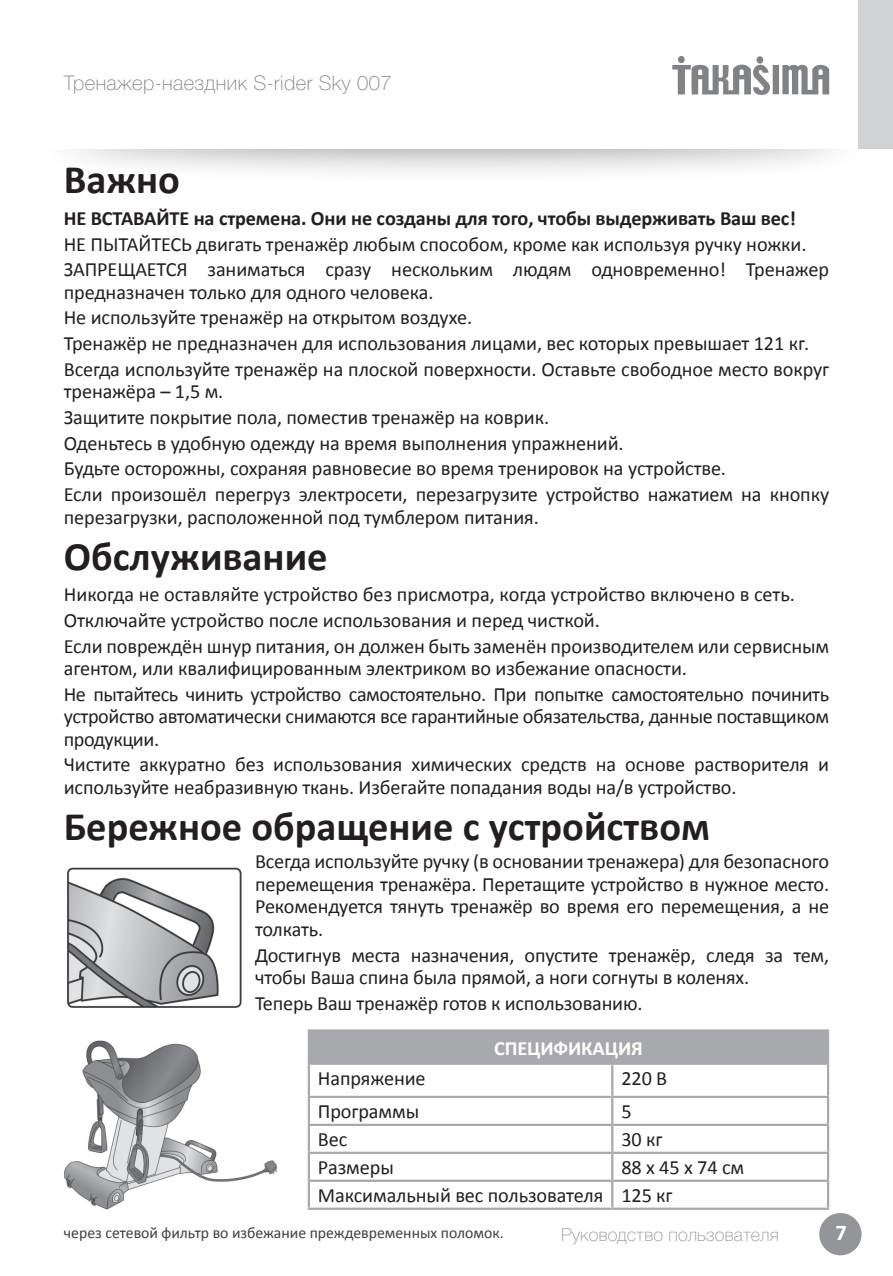
<style>
.page{position:relative;width:893px;height:1276px;background:#fff}
.page>*{position:absolute;margin:0;border:0;box-sizing:border-box;transform-origin:0 0}
.t1{font:700 40.5px "Calibri";color:#231f20}
.t2{font:700 22.5px "Calibri";color:#fff}
.t3{font:20.25px/22.5px "Calibri";letter-spacing:-.005em;color:#231f20}
.t4{font:700 20.25px "Calibri";letter-spacing:-.005em;color:#231f20}
.t5{font:100 20.25px "Helvetica Neue Cyr";letter-spacing:.02em;color:#808285}
.t6{font:700 20.25px "Calibri";letter-spacing:-.005em;color:#fff}
.t7{font:20.25px "Calibri";letter-spacing:.215em;color:#231f20}
.t8{font:100 18px "Helvetica Neue Cyr";letter-spacing:.01em;color:#939598}
.t9{font:15.75px "Calibri";color:#3e3e3f}
</style>
<div class="page">
<div style="left:34px;top:66px;width:839px;height:119px;background:#231f20;opacity:.75"></div>
<div style="left:0;top:0;width:893px;height:148px;background:#fff"></div>
<div style="left:858px;top:0;width:35px;height:148px;background:#d1d2d4"></div>
<div style="left:773px;top:65px;width:6px;height:29px;background:#808285"></div>
<div style="left:756px;top:56px;width:7px;height:8px;background:#808285;border-radius:50%"></div>
<div style="left:678px;top:56px;width:7px;height:7px;background:#808285;border-radius:50%"></div>
<svg style="left:782px;top:65px;width:47px;height:29px"></svg>
<svg style="left:672px;top:64px;width:99px;height:31px"></svg>
<div style="left:819px;top:1213px;width:42px;height:42px;background:#939598;border-radius:50%"></div>
<div style="left:309px;top:1030px;width:519px;height:33px;background:#a8a9ad"></div>
<hr style="left:308px;top:1029px;width:304px;height:2px;background:#a8a9ad">
<hr style="left:308px;top:1031px;width:2px;height:31px;background:#a8a9ad">
<hr style="left:612px;top:1029px;width:217px;height:2px;background:#a8a9ad">
<hr style="left:827px;top:1031px;width:2px;height:31px;background:#a8a9ad">
<hr style="left:308px;top:1062px;width:304px;height:3px;background:#a8a9ad">
<hr style="left:308px;top:1065px;width:2px;height:30px;background:#a8a9ad">
<hr style="left:612px;top:1062px;width:217px;height:3px;background:#a8a9ad">
<hr style="left:611px;top:1065px;width:2px;height:30px;background:#a8a9ad">
<hr style="left:827px;top:1065px;width:2px;height:30px;background:#a8a9ad">
<hr style="left:308px;top:1095px;width:304px;height:3px;background:#a8a9ad">
<hr style="left:308px;top:1098px;width:2px;height:25px;background:#a8a9ad">
<hr style="left:612px;top:1095px;width:217px;height:3px;background:#a8a9ad">
<hr style="left:611px;top:1098px;width:2px;height:25px;background:#a8a9ad">
<hr style="left:827px;top:1098px;width:2px;height:25px;background:#a8a9ad">
<hr style="left:308px;top:1123px;width:304px;height:3px;background:#a8a9ad">
<hr style="left:308px;top:1126px;width:2px;height:25px;background:#a8a9ad">
<hr style="left:612px;top:1123px;width:217px;height:3px;background:#a8a9ad">
<hr style="left:611px;top:1126px;width:2px;height:25px;background:#a8a9ad">
<hr style="left:827px;top:1126px;width:2px;height:25px;background:#a8a9ad">
<hr style="left:308px;top:1151px;width:304px;height:3px;background:#a8a9ad">
<hr style="left:308px;top:1154px;width:2px;height:25px;background:#a8a9ad">
<hr style="left:612px;top:1151px;width:217px;height:3px;background:#a8a9ad">
<hr style="left:611px;top:1154px;width:2px;height:25px;background:#a8a9ad">
<hr style="left:827px;top:1154px;width:2px;height:25px;background:#a8a9ad">
<hr style="left:308px;top:1179px;width:304px;height:3px;background:#a8a9ad">
<hr style="left:308px;top:1182px;width:2px;height:25px;background:#a8a9ad">
<hr style="left:612px;top:1179px;width:217px;height:3px;background:#a8a9ad">
<hr style="left:611px;top:1182px;width:2px;height:25px;background:#a8a9ad">
<hr style="left:827px;top:1182px;width:2px;height:25px;background:#a8a9ad">
<hr style="left:308px;top:1207px;width:304px;height:2px;background:#a8a9ad">
<hr style="left:612px;top:1207px;width:217px;height:2px;background:#a8a9ad">
<img style="left:67px;top:867px;width:175px;height:141px">
<img style="left:63px;top:1040px;width:215px;height:170px">
<p class="t5" style="left:64px;top:71px;width:329px">Тренажер-наездник S-rider Sky 007</p>
<p class="t1" style="left:64px;top:154px;width:118px">Важно</p>
<p class="t4" style="left:64px;top:205px;width:734px">НЕ ВСТАВАЙТЕ на стремена. Они не созданы для того, чтобы выдерживать Ваш вес!</p>
<p class="t3" style="left:64px;top:233px;width:744px">НЕ ПЫТАЙТЕСЬ двигать тренажёр любым способом, кроме как используя ручку ножки.</p>
<p class="t3" style="left:64px;top:258px;width:767px">ЗАПРЕЩАЕТСЯ заниматься сразу нескольким людям одновременно! Тренажер предназначен только для одного человека.</p>
<p class="t3" style="left:64px;top:306px;width:410px">Не используйте тренажёр на открытом воздухе.</p>
<p class="t3" style="left:64px;top:332px;width:747px">Тренажёр не предназначен для использования лицами, вес которых превышает 121 кг.</p>
<p class="t3" style="left:64px;top:358px;width:767px">Всегда используйте тренажёр на плоской поверхности. Оставьте свободное место вокруг тренажёра – 1,5 м.</p>
<p class="t3" style="left:64px;top:406px;width:487px">Защитите покрытие пола, поместив тренажёр на коврик.</p>
<p class="t3" style="left:64px;top:432px;width:561px">Оденьтесь в удобную одежду на время выполнения упражнений.</p>
<p class="t3" style="left:64px;top:457px;width:664px">Будьте осторожны, сохраняя равновесие во время тренировок на устройстве.</p>
<p class="t3" style="left:64px;top:483px;width:767px">Если произошёл перегруз электросети, перезагрузите устройство нажатием на кнопку перезагрузки, расположенной под тумблером питания.</p>
<p class="t1" style="left:64px;top:531px;width:265px">Обслуживание</p>
<p class="t3" style="left:64px;top:583px;width:733px">Никогда не оставляйте устройство без присмотра, когда устройство включено в сеть.</p>
<p class="t3" style="left:64px;top:609px;width:538px">Отключайте устройство после использования и перед чисткой.</p>
<p class="t3" style="left:64px;top:634px;width:767px">Если повреждён шнур питания, он должен быть заменён производителем или сервисным агентом, или квалифицированным электриком во избежание опасности.</p>
<p class="t3" style="left:64px;top:683px;width:767px;text-align:justify">Не пытайтесь чинить устройство самостоятельно. При попытке самостоятельно починить устройство автоматически снимаются все гарантийные обязательства, данные поставщиком продукции.</p>
<p class="t3" style="left:64px;top:753px;width:767px">Чистите аккуратно без использования химических средств на основе растворителя и используйте неабразивную ткань. Избегайте попадания воды на/в устройство.</p>
<p class="t1" style="left:64px;top:801px;width:648px">Бережное обращение с устройством</p>
<p class="t3" style="left:255px;top:850px;width:576px;text-align:justify">Всегда используйте ручку (в основании тренажера) для безопасного перемещения тренажёра. Перетащите устройство в нужное место.<br>Рекомендуется тянуть тренажёр во время его перемещения, а не толкать.</p>
<p class="t3" style="left:255px;top:943px;width:576px">Достигнув места назначения, опустите тренажёр, следя за тем, чтобы Ваша спина была прямой, а ноги согнуты в коленях.</p>
<p class="t3" style="left:255px;top:991px;width:389px">Теперь Ваш тренажёр готов к использованию.</p>
<p class="t6" style="left:494px;top:1035px;width:150px">СПЕЦИФИКАЦИЯ</p>
<p class="t3" style="left:318px;top:1067px;width:109px">Напряжение</p>
<p class="t3" style="left:621px;top:1067px;width:47px">220 В</p>
<p class="t3" style="left:318px;top:1100px;width:103px">Программы</p>
<p class="t3" style="left:621px;top:1100px;width:12px">5</p>
<p class="t3" style="left:318px;top:1128px;width:31px">Вес</p>
<p class="t3" style="left:621px;top:1128px;width:43px">30 кг</p>
<p class="t3" style="left:318px;top:1156px;width:78px">Размеры</p>
<p class="t7" style="left:621px;top:1155px;width:124px">88х45х74см</p>
<p class="t3" style="left:318px;top:1184px;width:287px">Максимальный вес пользователя</p>
<p class="t3" style="left:621px;top:1184px;width:53px">125 кг</p>
<p class="t9" style="left:64px;top:1222px;width:441px">через сетевой фильтр во избежание преждевременных поломок.</p>
<p class="t2" style="left:835px;top:1218px;width:13px">7</p>
<p class="t8" style="left:561px;top:1224px;width:219px">Руководство пользователя</p>
</div>
